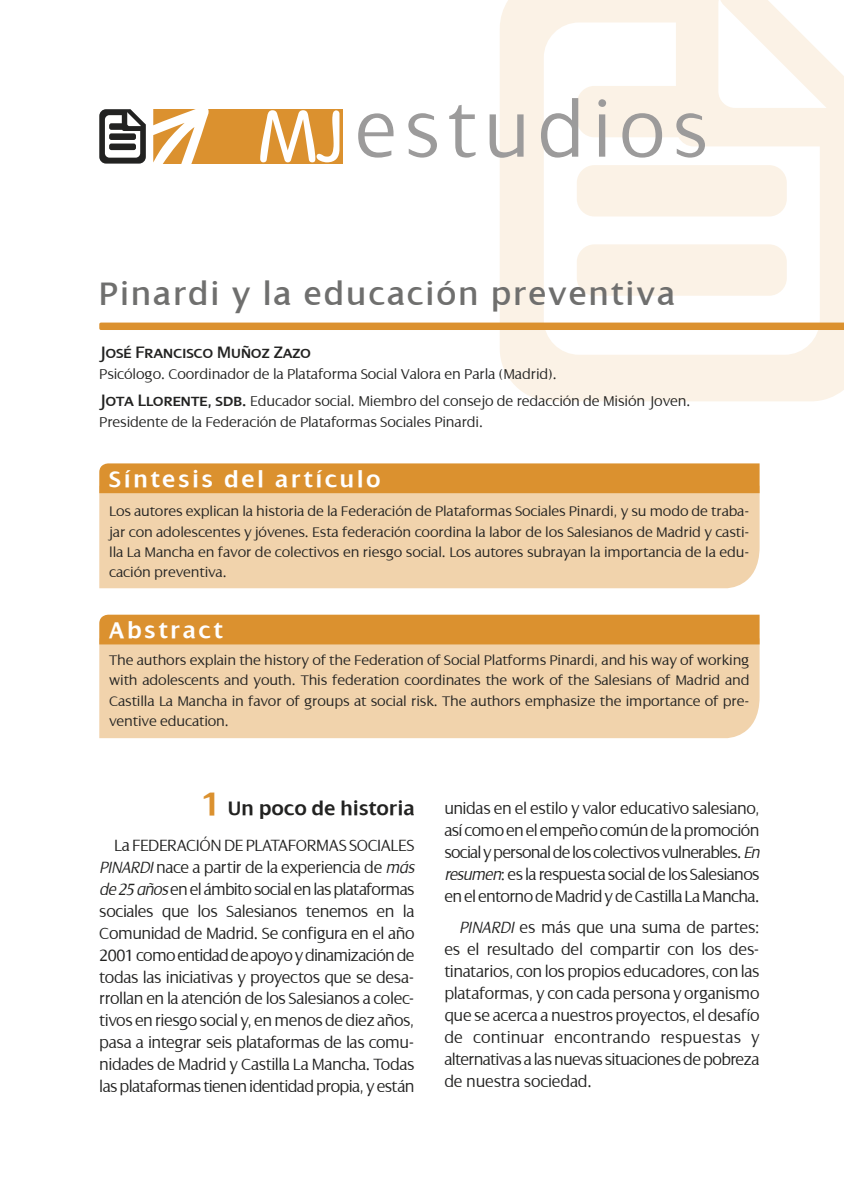
<style>
.page{position:relative;width:844px;height:1191px;background:#fff}
.page>*{position:absolute;margin:0;border:0;box-sizing:border-box;transform-origin:0 0}
.t1{font:300 84px "Dialog";letter-spacing:.09em;color:#9c9b9b}
.t2{font:35px "Dialog";letter-spacing:.07em;color:#6f6f6e}
.t3{font:600 24.5px "Dialog";letter-spacing:.125em;color:#fff}
.t4{font:600 21px "Dialog";letter-spacing:.02em;color:#222221}
.t5{font:17.85px "Dialog Small Caps";letter-spacing:-.01em;color:#222221}
.t6{font:300 17.5px/21.9px "Dialog";letter-spacing:-.035em;color:#222221;text-align:justify}
.t7{font:300 15.22px/26.8px "Dialog";letter-spacing:-.01em;color:#222221}
.t8{font:300 15.05px/20.5px "Dialog";letter-spacing:-.01em;color:#222221;text-align:justify;scale:1.05 1}
.s1{font-family:"Dialog Small Caps";font-weight:400;font-size:17.85px}
.s2{font-weight:700;font-size:35px;color:#db912f}
.s3{font-style:italic}
</style>
<div class="page">
<svg style="left:500px;top:0;width:343px;height:401px;fill:#fbf2e6"></svg>
<div style="left:576px;top:244px;width:210px;height:52px;background:#fbf2e6;border-radius:18px"></div>
<div style="left:576px;top:165px;width:210px;height:51px;background:#fbf2e6;border-radius:18px"></div>
<svg style="left:154px;top:109px;width:189px;height:55px"></svg>
<svg style="left:99px;top:109px;width:47px;height:55px"></svg>
<div style="left:109px;top:143px;width:27px;height:7px;background:#222221;border-radius:2px"></div>
<div style="left:109px;top:133px;width:27px;height:7px;background:#222221;border-radius:2px"></div>
<div style="left:99px;top:644px;width:660px;height:94px;background:#f1d3ac"></div>
<div style="left:99px;top:614px;width:660px;height:30px;background:#db912f"></div>
<svg style="left:99px;top:322px;width:744px;height:8px;background:#dd983d"></svg>
<div style="left:99px;top:493px;width:660px;height:95px;background:#f1d3ac"></div>
<div style="left:99px;top:463px;width:660px;height:30px;background:#db912f"></div>
<h1 class="t1" style="left:355px;top:84px;width:354px">estudios</h1>
<h2 class="t2" style="left:99px;top:275px;width:577px">Pinardi y la educación preventiva</h2>
<p class="t5" style="left:99px;top:343px;width:213px">José Francisco Muñoz Zazo</p>
<p class="t7" style="left:99px;top:361px;width:592px">Psicólogo. Coordinador de la Plataforma Social Valora en Parla (Madrid).<br><span class="s1">Jota Llorente, sdb.</span> Educador social. Miembro del consejo de redacción de Misión Joven.</p>
<p class="t7" style="left:99px;top:409px;width:385px">Presidente de la Federación de Plataformas Sociales Pinardi.</p>
<h3 class="t3" style="left:109px;top:466px;width:273px">Síntesis del artículo</h3>
<p class="t8" style="left:109px;top:501px;width:611px">Los autores explican la historia de la Federación de Plataformas Sociales Pinardi, y su modo de traba&shy;jar con adolescentes y jóvenes. Esta federación coordina la labor de los Salesianos de Madrid y casti&shy;lla La Mancha en favor de colectivos en riesgo social. Los autores subrayan la importancia de la edu&shy;cación preventiva.</p>
<h3 class="t3" style="left:109px;top:617px;width:115px">Abstract</h3>
<p class="t8" style="left:109px;top:649px;width:611px">The authors explain the history of the Federation of Social Platforms Pinardi, and his way of working with adolescents and youth. This federation coordinates the work of the Salesians of Madrid and Castilla La Mancha in favor of groups at social risk. The authors emphasize the importance of pre&shy;ventive education.</p>
<p class="t4" style="left:202px;top:796px;width:214px"><span class="s2">1</span> Un poco de historia</p>
<p class="t6" style="left:99px;top:834px;width:317px;text-indent:15px">La FEDERACIÓN DE PLATAFORMAS SOCIALES <span class="s3">PINARDI</span> nace a partir de la experiencia de <span class="s3">más de 25 años</span> en el ámbito social en las plataformas sociales que los Salesianos tenemos en la Comunidad de Madrid. Se configura en el año 2001 como entidad de apoyo y dinamización de todas las iniciativas y proyectos que se desa&shy;rrollan en la atención de los Salesianos a colec&shy;tivos en riesgo social y, en menos de diez años, pasa a integrar seis plataformas de las comu&shy;nidades de Madrid y Castilla La Mancha. Todas las plataformas tienen identidad propia, y están</p>
<p class="t6" style="left:444px;top:797px;width:317px">unidas en el estilo y valor educativo salesiano, así como en el empeño común de la promoción social y personal de los colectivos vulnerables. <span class="s3">En resumen</span>: es la respuesta social de los Salesianos en el entorno de Madrid y de Castilla La Mancha.</p>
<p class="t6" style="left:444px;top:917px;width:317px;text-indent:15px"><span class="s3">PINARDI</span> es más que una suma de partes: es el resultado del compartir con los des&shy;tinatarios, con los propios educadores, con las plataformas, y con cada persona y organismo que se acerca a nuestros proyectos, el desafío de continuar encontrando respuestas y alternativas a las nuevas situaciones de pobreza de nuestra sociedad.</p>
</div>
